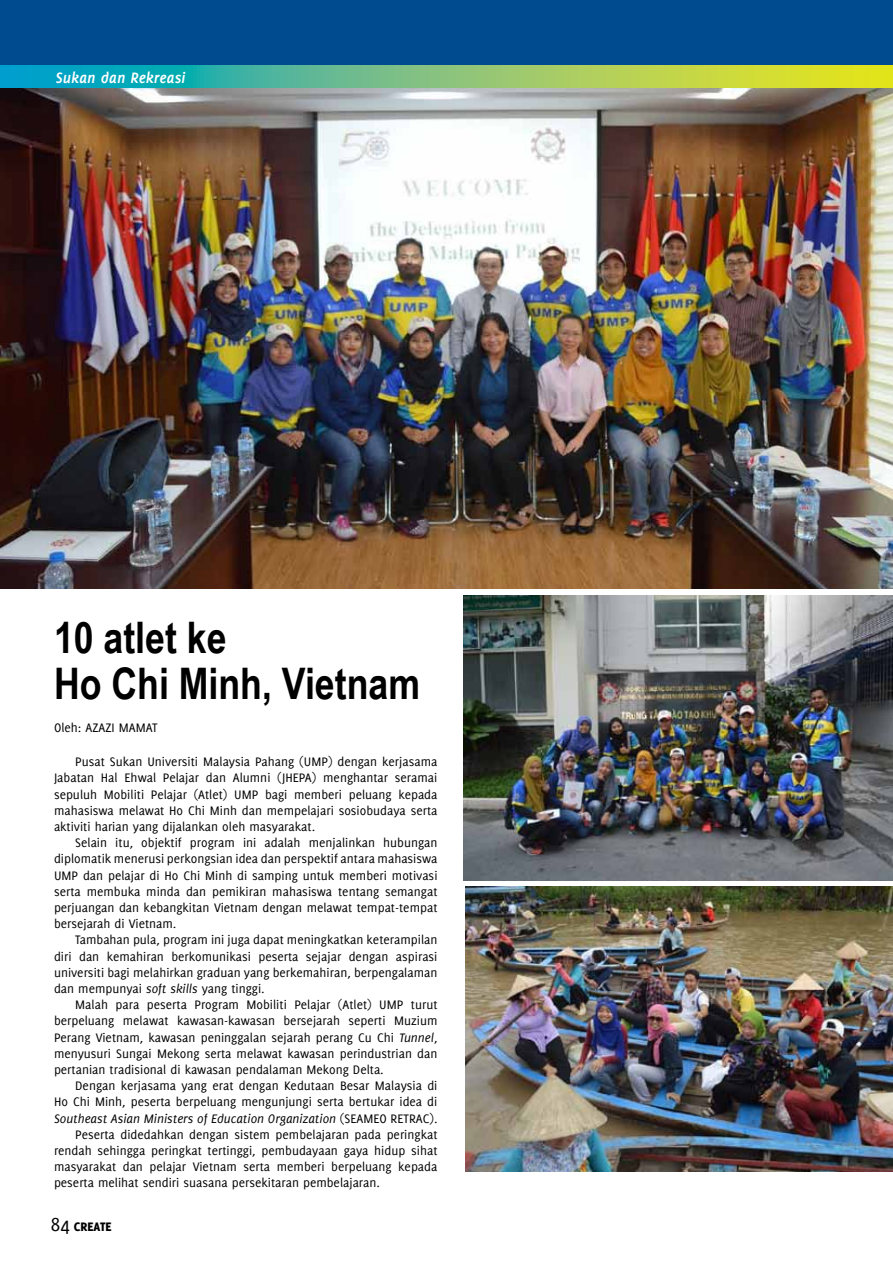
<style>
.page{position:relative;width:893px;height:1263px;background:#fff}
.page>*{position:absolute;margin:0;border:0;box-sizing:border-box;transform-origin:0 0}
.t1{font:700 43.5px/46.5px "Arial Narrow";color:#000}
.t2{font:italic 700 16.5px "Delicious";color:#fff}
.t3{font:13.5px/16.2px "Delicious";color:#000;text-align:justify}
.t4{font:italic 13.5px "Delicious";color:#000}
.t5{font:800 13.5px "Delicious";color:#000}
.s1{font-style:italic}
.s2{font-style:normal}
.s3{font-weight:400;font-size:21px}
</style>
<div class="page">
<div style="left:0;top:0;width:893px;height:69px;background:#004a8f"></div>
<svg style="left:0;top:66px;width:893px;height:22px;background:#79c278"></svg>
<img style="left:0;top:88px;width:893px;height:501px">
<img style="left:466px;top:887px;width:427px;height:284px">
<img style="left:464px;top:595px;width:429px;height:286px">
<p class="t2" style="left:56px;top:68px;width:131px">Sukan dan Rekreasi</p>
<h1 class="t1" style="left:54px;top:612px;width:368px">10 atlet ke<br>Ho Chi Minh, Vietnam</h1>
<p class="t3" style="left:54px;top:719px;width:105px">Oleh: AZAZI MAMAT</p>
<p class="t3" style="left:54px;top:753px;width:385px;text-indent:21px">Pusat Sukan Universiti Malaysia Pahang (UMP) dengan kerjasama Jabatan Hal Ehwal Pelajar dan Alumni (JHEPA) menghantar seramai sepuluh Mobiliti Pelajar (Atlet) UMP bagi memberi peluang kepada mahasiswa melawat Ho Chi Minh dan mempelajari sosiobudaya serta aktiviti harian yang dijalankan oleh masyarakat.</p>
<p class="t3" style="left:54px;top:834px;width:385px;text-indent:21px">Selain itu, objektif program ini adalah menjalinkan hubungan diplomatik menerusi perkongsian idea dan perspektif antara mahasiswa UMP dan pelajar di Ho Chi Minh di samping untuk memberi motivasi serta membuka minda dan pemikiran mahasiswa tentang semangat perjuangan dan kebangkitan Vietnam dengan melawat tempat-tempat bersejarah di Vietnam.</p>
<p class="t3" style="left:54px;top:932px;width:385px;text-indent:21px">Tambahan pula, program ini juga dapat meningkatkan keterampilan diri dan kemahiran berkomunikasi peserta sejajar dengan aspirasi universiti bagi melahirkan graduan yang berkemahiran, berpengalaman dan mempunyai <span class="s1">soft skills</span> yang tinggi.</p>
<p class="t3" style="left:54px;top:996px;width:385px;text-indent:21px">Malah para peserta Program Mobiliti Pelajar (Atlet) UMP turut berpeluang melawat kawasan-kawasan bersejarah seperti Muzium Perang Vietnam, kawasan peninggalan sejarah perang Cu Chi <span class="s1">Tunnel</span>, menyusuri Sungai Mekong serta melawat kawasan perindustrian dan pertanian tradisional di kawasan pendalaman Mekong Delta.</p>
<p class="t3" style="left:75px;top:1077px;width:364px">Dengan kerjasama yang erat dengan Kedutaan Besar Malaysia di</p>
<p class="t3" style="left:54px;top:1094px;width:385px">Ho Chi Minh, peserta berpeluang mengunjungi serta bertukar idea di</p>
<p class="t4" style="left:54px;top:1110px;width:385px">Southeast Asian Ministers of Education Organization <span class="s2">(SEAMEO RETRAC).</span></p>
<p class="t3" style="left:75px;top:1126px;width:364px">Peserta didedahkan dengan sistem pembelajaran pada peringkat</p>
<p class="t3" style="left:54px;top:1142px;width:385px">rendah sehingga peringkat tertinggi, pembudayaan gaya hidup sihat</p>
<p class="t3" style="left:54px;top:1158px;width:385px">masyarakat dan pelajar Vietnam serta memberi berpeluang kepada</p>
<p class="t3" style="left:54px;top:1175px;width:328px">peserta melihat sendiri suasana persekitaran pembelajaran.</p>
<p class="t5" style="left:51px;top:1218px;width:62px"><span class="s3">84</span> CREATE</p>
</div>
